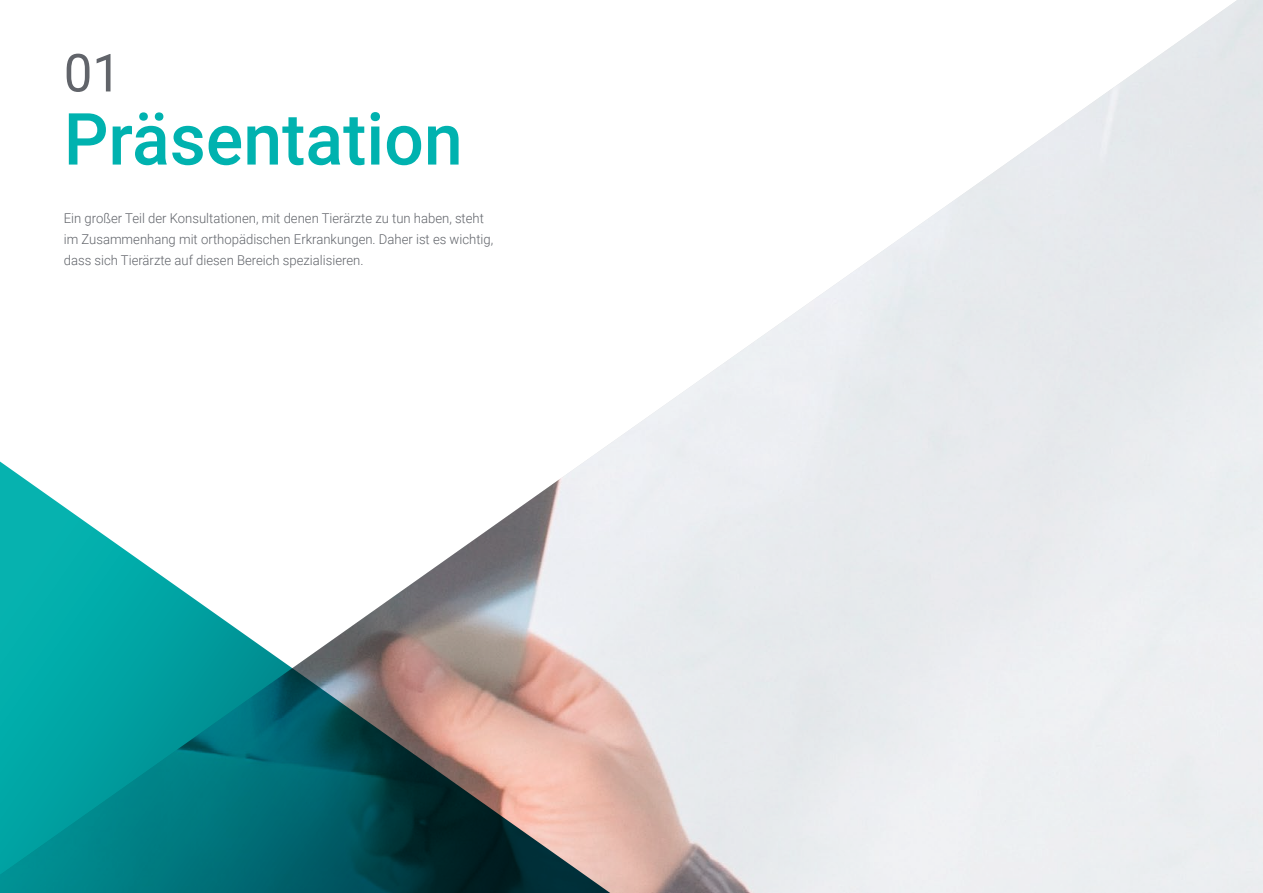
<style>
.page{position:relative;width:1263px;height:893px;background:#fff}
.page>*{position:absolute;margin:0;border:0;box-sizing:border-box;transform-origin:0 0}
.t1{font:500 72px "Roboto";color:#00b2af}
.t2{font:52.5px "Roboto";color:#61646a}
.t3{font:300 13.5px/21px "Roboto";color:#61646a}
</style>
<div class="page">
<img style="left:607px;top:0;width:656px;height:893px">
<svg style="left:0;top:446px;width:640px;height:447px"></svg>
<h2 class="t2" style="left:64px;top:36px;width:59px">01</h2>
<h1 class="t1" style="left:64px;top:89px;width:400px">Präsentation</h1>
<p class="t3" style="left:64px;top:207px;width:431px">Ein großer Teil der Konsultationen, mit denen Tierärzte zu tun haben, steht im Zusammenhang mit orthopädischen Erkrankungen. Daher ist es wichtig, dass sich Tierärzte auf diesen Bereich spezialisieren.</p>
</div>
